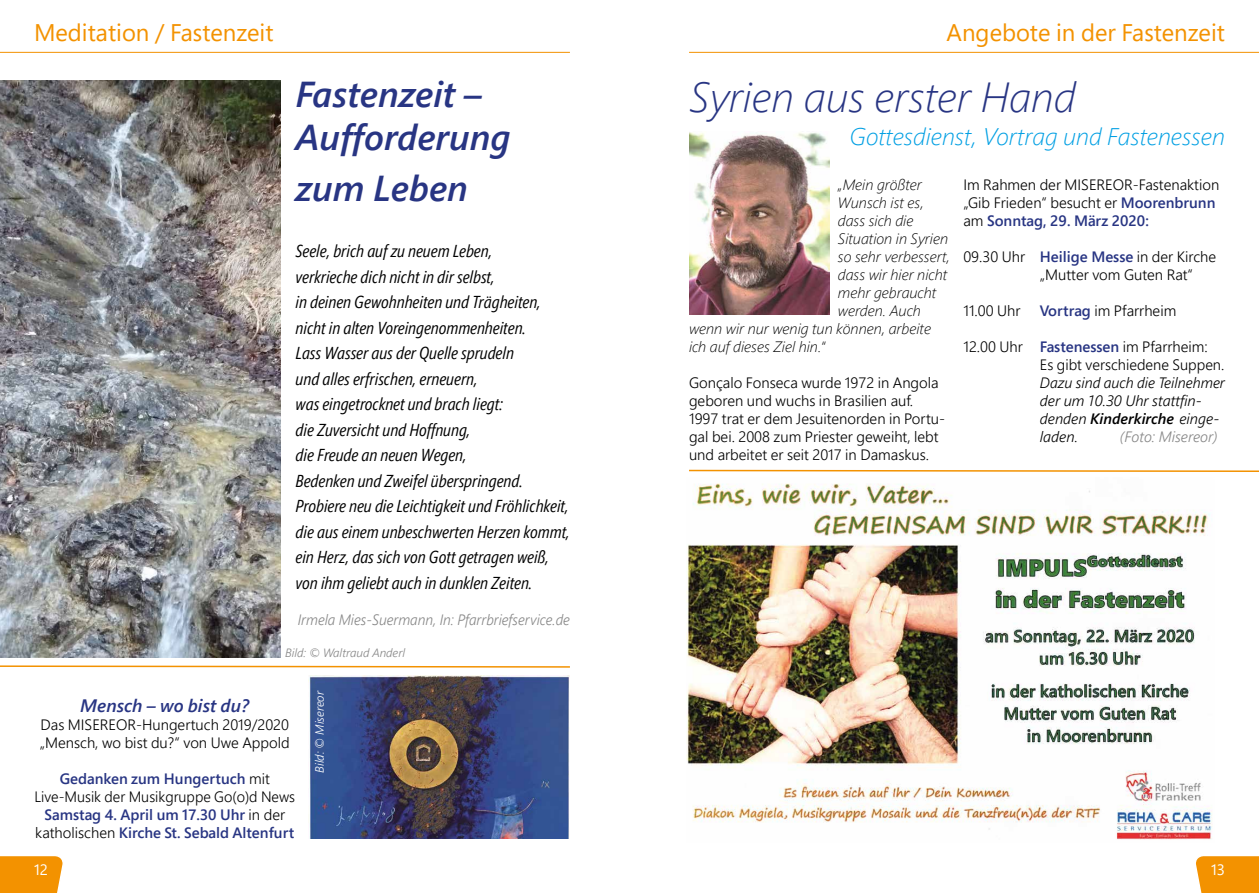
<style>
.page{position:relative;width:1259px;height:893px;background:#fff}
.page>*{position:absolute;margin:0;border:0;box-sizing:border-box;transform-origin:0 0}
.t1{font:italic 300 42px "Segoe Pro";color:#283583}
.t2{font:italic 600 36px/43.2px "Segoe Pro";color:#283583}
.t3{font:24px "Segoe Pro";color:#f39200}
.t4{font:italic 300 24px "Segoe Pro";color:#009fe3}
.t5{font:italic 600 18px "Segoe Pro";color:#283583}
.t6{font:italic 17.25px/25.5px "Segoe Pro Cond";color:#000}
.t7{font:300 15px/18px "Segoe Pro";color:#000}
.t8{font:italic 300 15px "Segoe Pro";color:#000}
.t9{font:600 15px/18px "Segoe Pro";color:#283583;text-align:center}
.t10{font:italic 300 15px/18px "Segoe Pro";color:#000}
.t11{font:italic 300 15px "Segoe Pro";color:#878787;scale:.94 1}
.t12{font:italic 300 15px "Segoe Pro";color:#878787}
.t13{font:15px "Segoe Pro";color:#fff}
.t14{font:italic 300 12px "Segoe Pro";color:#878787}
.t15{font:italic 300 12px "Segoe Pro";color:#fff}
.s1{font-weight:600;color:#283583}
.s2{font-weight:600}
.s3{font-weight:300;color:#000}
</style>
<div class="page">
<hr style="left:689px;top:52px;width:570px;height:1px;background:#f39200">
<hr style="left:0;top:52px;width:570px;height:1px;background:#f39200">
<svg style="left:0;top:856px;width:63px;height:37px;background:#f3970d"></svg>
<svg style="left:1196px;top:856px;width:63px;height:37px;background:#f3960b"></svg>
<img style="left:0;top:81px;width:281px;height:576px">
<img style="left:686px;top:483px;width:526px;height:357px">
<img style="left:308px;top:675px;width:262px;height:163px">
<svg style="left:0;top:665px;width:570px;height:3px"></svg>
<svg style="left:689px;top:469px;width:570px;height:3px"></svg>
<img style="left:689px;top:132px;width:140px;height:183px">
<h3 class="t3" style="left:34px;top:16px;width:241px">Meditation / Fastenzeit</h3>
<h3 class="t3" style="left:946px;top:16px;width:280px">Angebote in der Fastenzeit</h3>
<h2 class="t2" style="left:296px;top:72px;width:217px">Fastenzeit –<br>Aufforderung</h2>
<h2 class="t2" style="left:296px;top:166px;width:174px">zum Leben</h2>
<h1 class="t1" style="left:689px;top:68px;width:388px">Syrien aus erster Hand</h1>
<h3 class="t4" style="left:849px;top:120px;width:377px">Gottesdienst, Vortrag und Fastenessen</h3>
<p class="t8" style="left:838px;top:174px;width:86px">„Mein größter</p>
<p class="t8" style="left:838px;top:192px;width:87px">Wunsch ist es,</p>
<p class="t8" style="left:838px;top:210px;width:77px">dass sich die</p>
<p class="t8" style="left:838px;top:228px;width:112px">Situation in Syrien</p>
<p class="t8" style="left:838px;top:246px;width:113px">so sehr verbessert,</p>
<p class="t8" style="left:838px;top:264px;width:111px">dass wir hier nicht</p>
<p class="t8" style="left:838px;top:282px;width:100px">mehr gebraucht</p>
<p class="t8" style="left:838px;top:300px;width:84px">werden. Auch</p>
<p class="t8" style="left:689px;top:318px;width:243px">wenn wir nur wenig tun können, arbeite</p>
<p class="t8" style="left:689px;top:336px;width:138px">ich auf dieses Ziel hin.“</p>
<p class="t7" style="left:689px;top:373px;width:257px">Gonçalo Fonseca wurde 1972 in Angola geboren und wuchs in Brasilien auf.<br>1997 trat er dem Jesuitenorden in Portu&shy;gal bei. 2008 zum Priester geweiht, lebt und arbeitet er seit 2017 in Damaskus.</p>
<p class="t7" style="left:963px;top:175px;width:257px">Im Rahmen der MISEREOR-Fastenaktion „Gib Frieden“ besucht er <span class="s1">Moorenbrunn </span>am <span class="s1">Sonntag, 29. März 2020:</span></p>
<p class="t7" style="left:1040px;top:247px;width:178px;text-indent:-76px">09.30 Uhr <span class="s1">Heilige Messe</span> in der Kirche „Mutter vom Guten Rat“</p>
<p class="t7" style="left:963px;top:301px;width:59px">11.00 Uhr</p>
<p class="t7" style="left:1040px;top:301px;width:138px"><span class="s1">Vortrag</span> im Pfarrheim</p>
<p class="t7" style="left:1040px;top:337px;width:186px;text-indent:-77px">12.00 Uhr <span class="s1">Fastenessen</span> im Pfarrheim:<br>Es gibt verschiedene Suppen.</p>
<p class="t10" style="left:1040px;top:373px;width:186px">Dazu sind auch die Teilnehmer der um 10.30 Uhr stattfin&shy;denden <span class="s2">Kinderkirche</span> einge&shy;laden.</p>
<p class="t6" style="left:296px;top:238px;width:276px">Seele, brich auf zu neuem Leben,<br>verkrieche dich nicht in dir selbst,<br>in deinen Gewohnheiten und Trägheiten, nicht in alten Voreingenommenheiten.<br>Lass Wasser aus der Quelle sprudeln<br>und alles erfrischen, erneuern,<br>was eingetrocknet und brach liegt:<br>die Zuversicht und Hoffnung,<br>die Freude an neuen Wegen,<br>Bedenken und Zweifel überspringend.<br>Probiere neu die Leichtigkeit und Fröhlichkeit, die aus einem unbeschwerten Herzen kommt, ein Herz, das sich von Gott getragen weiß, von ihm geliebt auch in dunklen Zeiten.</p>
<p class="t11" style="left:298px;top:609px;width:291px">Irmela Mies-Suermann, In: Pfarrbriefservice.de</p>
<p class="t14" style="left:285px;top:644px;width:121px">Bild: © Waltraud Anderl</p>
<p class="t12" style="left:1120px;top:426px;width:99px">(Foto: Misereor)</p>
<p class="t5" style="left:80px;top:693px;width:170px">Mensch – wo bist du?</p>
<p class="t7" style="left:40px;top:715px;width:251px">Das MISEREOR-Hungertuch 2019/2020 „Mensch, wo bist du?“ von Uwe Appold</p>
<p class="t9" style="left:34px;top:769px;width:262px">Gedanken zum Hungertuch <span class="s3">mit Live-Musik der Musikgruppe Go(o)d News </span>Samstag 4. April um 17.30 Uhr <span class="s3">in der katholischen</span> Kirche St. Sebald Altenfurt</p>
<p class="t15" style="left:311px;top:773px;width:83px;rotate:-90deg">Bild: © Misereor</p>
<p class="t13" style="left:34px;top:859px;width:15px">12</p>
<p class="t13" style="left:1211px;top:859px;width:15px">13</p>
</div>
